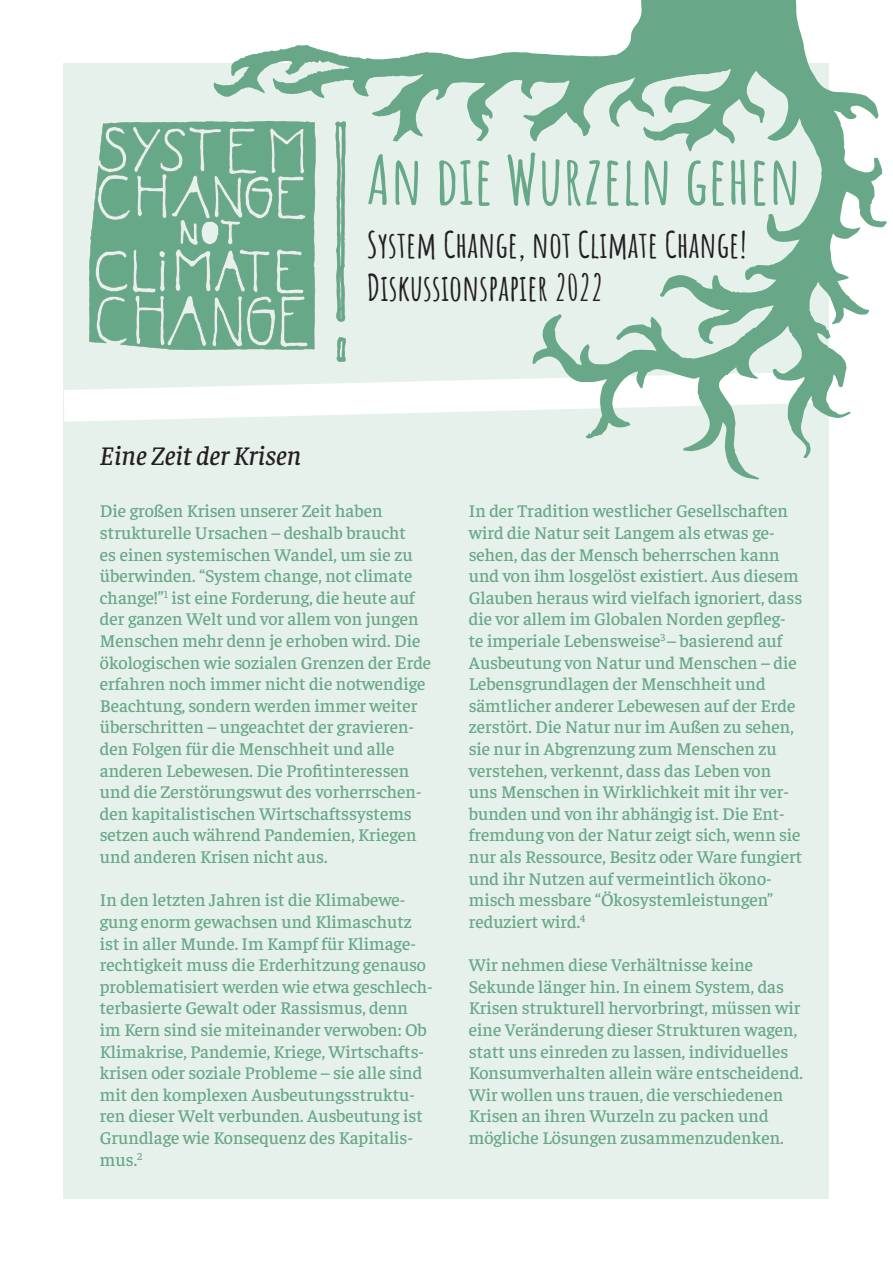
<style>
.page{position:relative;width:893px;height:1263px;background:#fff}
.page>*{position:absolute;margin:0;border:0;box-sizing:border-box;transform-origin:0 0}
.t1{font:700 67.5px "Amatic SC";color:#67a888}
.t2{font:700 36px "Amatic SC";color:#231f20}
.t3{font:italic 500 27px "Faustina";color:#231f20}
.TEXTTTT_vorne{font:500 18px/21.6px "Faustina";color:#68a888}
</style>
<div class="page">
<div style="left:64px;top:64px;width:765px;height:1135px;background:#e7f1ec"></div>
<img style="left:89px;top:122px;width:124px;height:228px">
<svg style="left:64px;top:386px;width:149px;height:36px;background:#fcfdfc"></svg>
<svg style="left:213px;top:0;width:674px;height:479px"></svg>
<p class="t3" style="left:100px;top:438px;width:203px">Eine Zeit der Krisen</p>
<p class="t1" style="left:367px;top:128px;width:436px">An die Wurzeln gehen</p>
<p class="t2" style="left:367px;top:217px;width:381px">System Change, not Climate Change!</p>
<p class="t2" style="left:367px;top:260px;width:238px">Diskussionspapier 2022</p>
<p class="TEXTTTT_vorne" style="left:100px;top:499px;width:333px">Die großen Krisen unserer Zeit haben strukturelle Ursachen – deshalb braucht<br>es einen systemischen Wandel, um sie zu überwinden. “System change, not climate change!”<sup>1</sup> ist eine Forderung, die heute auf der ganzen Welt und vor allem von jungen Menschen mehr denn je erhoben wird. Die ökologischen wie sozialen Grenzen der Erde erfahren noch immer nicht die notwendige Beachtung, sondern werden immer weiter überschritten – ungeachtet der gravieren&shy;den Folgen für die Menschheit und alle anderen Lebewesen. Die Profitinteressen und die Zerstörungswut des vorherrschen&shy;den kapitalistischen Wirtschaftssystems setzen auch während Pandemien, Kriegen und anderen Krisen nicht aus.</p>
<p class="TEXTTTT_vorne" style="left:100px;top:888px;width:334px">In den letzten Jahren ist die Klimabewe&shy;gung enorm gewachsen und Klimaschutz ist in aller Munde. Im Kampf für Klimage&shy;rechtigkeit muss die Erderhitzung genauso problematisiert werden wie etwa geschlech&shy;terbasierte Gewalt oder Rassismus, denn im Kern sind sie miteinander verwoben: Ob Klimakrise, Pandemie, Kriege, Wirtschafts&shy;krisen oder soziale Probleme – sie alle sind mit den komplexen Ausbeutungsstruktu&shy;ren dieser Welt verbunden. Ausbeutung ist Grundlage wie Konsequenz des Kapitalis&shy;mus.<sup>2</sup></p>
<p class="TEXTTTT_vorne" style="left:469px;top:499px;width:335px">In der Tradition westlicher Gesellschaften wird die Natur seit Langem als etwas ge&shy;sehen, das der Mensch beherrschen kann und von ihm losgelöst existiert. Aus diesem Glauben heraus wird vielfach ignoriert, dass die vor allem im Globalen Norden gepfleg&shy;te imperiale Lebensweise<sup>3</sup> – basierend auf Ausbeutung von Natur und Menschen – die Lebensgrundlagen der Menschheit und sämtlicher anderer Lebewesen auf der Erde zerstört. Die Natur nur im Außen zu sehen, sie nur in Abgrenzung zum Menschen zu verstehen, verkennt, dass das Leben von uns Menschen in Wirklichkeit mit ihr ver&shy;bunden und von ihr abhängig ist. Die Ent&shy;fremdung von der Natur zeigt sich, wenn sie nur als Ressource, Besitz oder Ware fungiert und ihr Nutzen auf vermeintlich ökono&shy;misch messbare “Ökosystemleistungen” reduziert wird.<sup>4</sup></p>
<p class="TEXTTTT_vorne" style="left:469px;top:953px;width:335px">Wir nehmen diese Verhältnisse keine Sekunde länger hin. In einem System, das Krisen strukturell hervorbringt, müssen wir eine Veränderung dieser Strukturen wagen, statt uns einreden zu lassen, individuelles Konsumverhalten allein wäre entscheidend.<br>Wir wollen uns trauen, die verschiedenen Krisen an ihren Wurzeln zu packen und mögliche Lösungen zusammenzudenken.</p>
</div>
